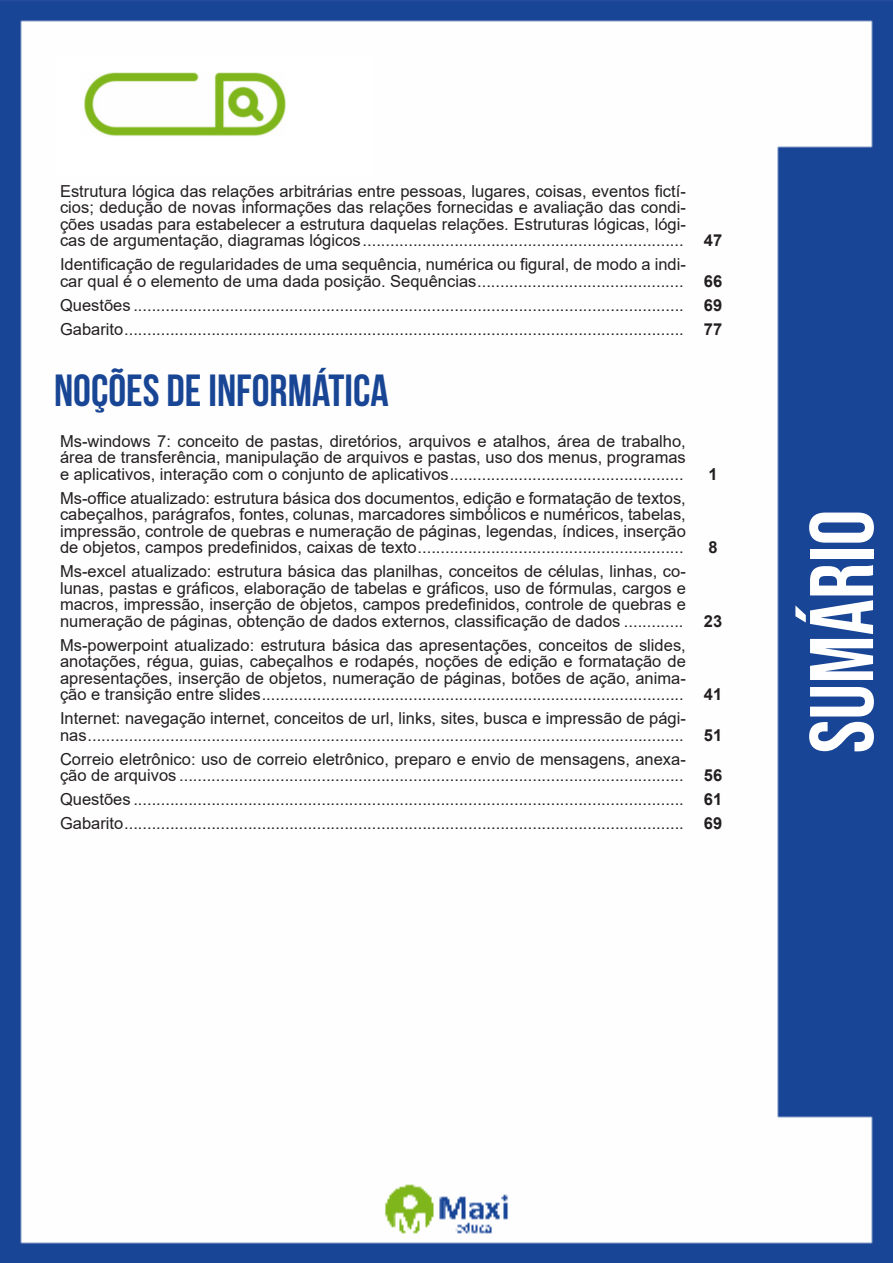
<style>
.page{position:relative;width:893px;height:1263px;background:#fff}
.page>*{position:absolute;margin:0;border:0;box-sizing:border-box;transform-origin:0 0}
.t1{font:90px "Bebas Neue";color:#fff}
.t2{font:700 45px "Bebas Neue";color:#184695}
.ALTERNATIVAS{font:16.5px/16.5px "Arial";color:#231f20;text-align:justify}
.INDICE{font:700 16.5px "Arial";color:#231f20}
.TITULO_DE_LEI{font:700 16.5px "Arial";color:#231f20}
</style>
<div class="page">
<img style="left:0;top:0;width:893px;height:1263px">
<div style="left:55px;top:55px;width:317px;height:121px;background:#fff"></div>
<img style="left:84px;top:72px;width:201px;height:64px">
<p class="ALTERNATIVAS" style="left:60px;top:182px;width:627px">Estrutura lógica das relações arbitrárias entre pessoas, lugares, coisas, eventos fictí&shy;cios; dedução de novas informações das relações fornecidas e avaliação das condi&shy;ções usadas para estabelecer a estrutura daquelas relações. Estruturas lógicas, lógi&shy;cas de argumentação, diagramas lógicos......................................................................</p>
<p class="ALTERNATIVAS" style="left:60px;top:256px;width:627px">Identificação de regularidades de uma sequência, numérica ou figural, de modo a indi&shy;car qual é o elemento de uma dada posição. Sequências.............................................</p>
<p class="INDICE" style="left:704px;top:229px;width:20px">47</p>
<p class="INDICE" style="left:704px;top:269px;width:20px">66</p>
<p class="ALTERNATIVAS" style="left:60px;top:296px;width:625px">Questões ........................................................................................................................</p>
<p class="INDICE" style="left:704px;top:293px;width:20px">69</p>
<p class="ALTERNATIVAS" style="left:60px;top:320px;width:625px">Gabarito..........................................................................................................................</p>
<p class="INDICE" style="left:704px;top:317px;width:20px">77</p>
<p class="t2" style="left:54px;top:365px;width:336px">NOÇÕES DE INFORMÁTICA</p>
<p class="ALTERNATIVAS" style="left:60px;top:433px;width:627px">Ms-windows 7: conceito de pastas, diretórios, arquivos e atalhos, área de trabalho, área de transferência, manipulação de arquivos e pastas, uso dos menus, programas e aplicativos, interação com o conjunto de aplicativos...................................................</p>
<p class="INDICE" style="left:708px;top:462px;width:11px">1</p>
<p class="ALTERNATIVAS" style="left:60px;top:490px;width:627px">Ms-office atualizado: estrutura básica dos documentos, edição e formatação de textos, cabeçalhos, parágrafos, fontes, colunas, marcadores simbólicos e numéricos, tabelas, impressão, controle de quebras e numeração de páginas, legendas, índices, inserção de objetos, campos predefinidos, caixas de texto..........................................................</p>
<p class="ALTERNATIVAS" style="left:60px;top:563px;width:627px">Ms-excel atualizado: estrutura básica das planilhas, conceitos de células, linhas, co&shy;lunas, pastas e gráficos, elaboração de tabelas e gráficos, uso de fórmulas, cargos e macros, impressão, inserção de objetos, campos predefinidos, controle de quebras e numeração de páginas, obtenção de dados externos, classificação de dados .............</p>
<p class="ALTERNATIVAS" style="left:60px;top:637px;width:627px">Ms-powerpoint atualizado: estrutura básica das apresentações, conceitos de slides, anotações, régua, guias, cabeçalhos e rodapés, noções de edição e formatação de apresentações, inserção de objetos, numeração de páginas, botões de ação, anima&shy;ção e transição entre slides............................................................................................</p>
<p class="ALTERNATIVAS" style="left:60px;top:710px;width:627px">Internet: navegação internet, conceitos de url, links, sites, busca e impressão de pági&shy;nas..................................................................................................................................</p>
<p class="ALTERNATIVAS" style="left:60px;top:751px;width:627px">Correio eletrônico: uso de correio eletrônico, preparo e envio de mensagens, anexa&shy;ção de arquivos ..............................................................................................................</p>
<p class="TITULO_DE_LEI" style="left:708px;top:536px;width:11px">8</p>
<p class="INDICE" style="left:704px;top:609px;width:20px">23</p>
<p class="INDICE" style="left:704px;top:683px;width:20px">41</p>
<p class="INDICE" style="left:704px;top:723px;width:20px">51</p>
<p class="INDICE" style="left:704px;top:764px;width:20px">56</p>
<p class="ALTERNATIVAS" style="left:60px;top:791px;width:625px">Questões ........................................................................................................................</p>
<p class="INDICE" style="left:704px;top:788px;width:20px">61</p>
<p class="ALTERNATIVAS" style="left:60px;top:815px;width:625px">Gabarito..........................................................................................................................</p>
<p class="INDICE" style="left:704px;top:812px;width:20px">69</p>
<h1 class="t1" style="left:791px;top:753px;width:245px;rotate:-90deg">sumário</h1>
</div>
